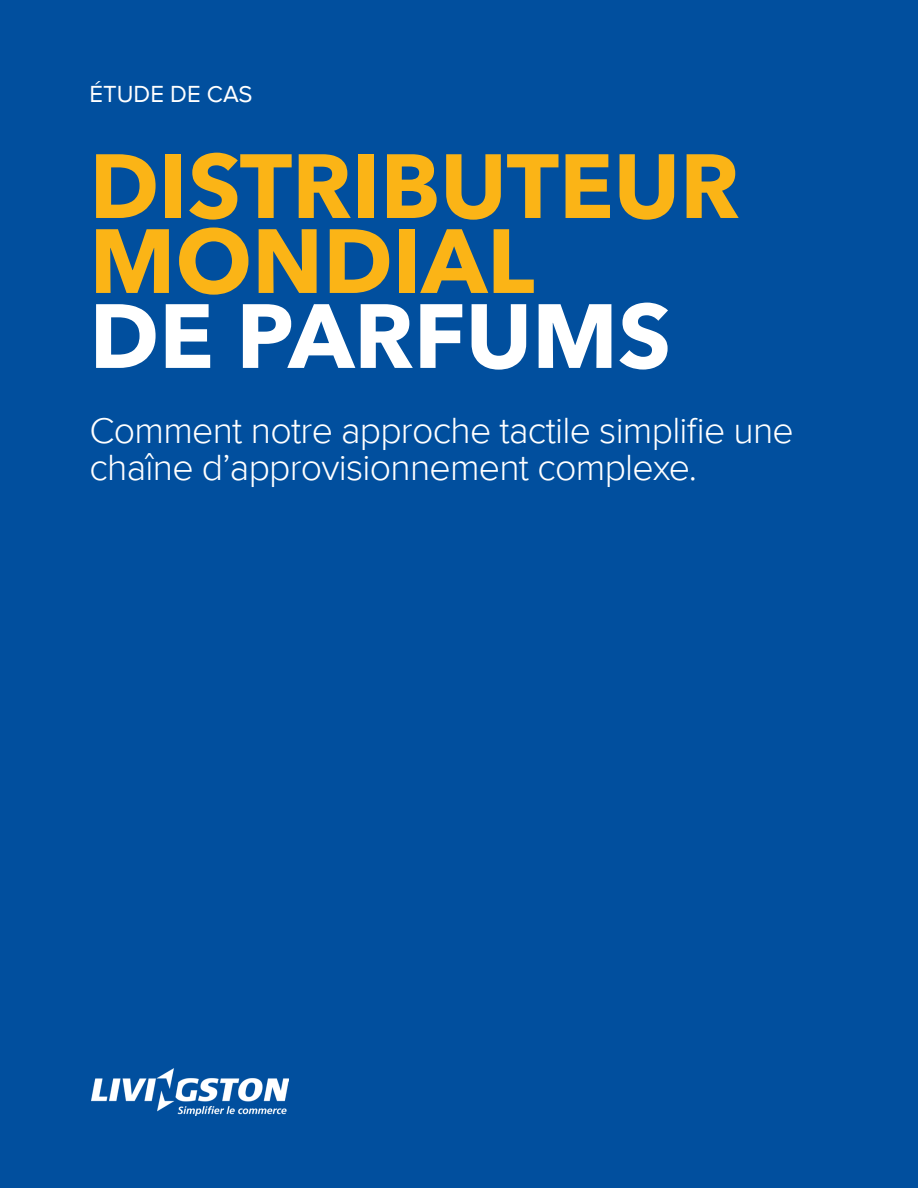
<style>
.page{position:relative;width:918px;height:1188px;background:#014f9e}
.page>*{position:absolute;margin:0;border:0;box-sizing:border-box;transform-origin:0 0}
.t1{font:700 90px/75px "Avenir Next LTW01";color:#fbb416}
.t2{font:700 90px "Avenir Next LTW01";color:#fff}
.t3{font:300 37.5px/37.5px "Proxima Nova";letter-spacing:-.02em;color:#fff}
.t4{font:24px "Proxima Nova";color:#fff}
</style>
<div class="page">
<img style="left:91px;top:1068px;width:198px;height:48px">
<p class="t4" style="left:90px;top:81px;width:165px">ÉTUDE DE CAS</p>
<h1 class="t1" style="left:90px;top:148px;width:652px">DISTRIBUTEUR<br>MONDIAL</h1>
<h1 class="t2" style="left:90px;top:281px;width:583px">DE PARFUMS</h1>
<p class="t3" style="left:90px;top:412px;width:706px">Comment notre approche tactile simplifie une chaîne d’approvisionnement complexe.</p>
</div>
